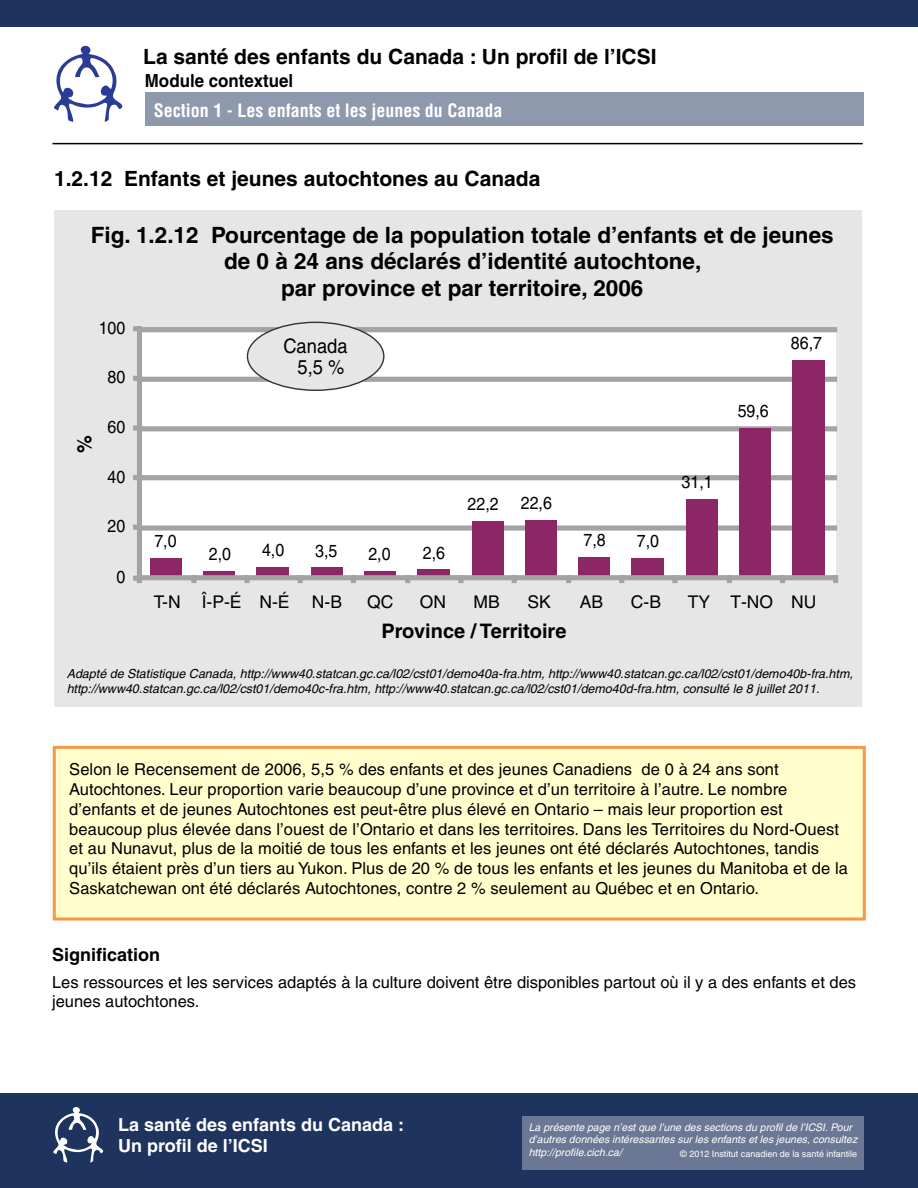
<style>
.page{position:relative;width:918px;height:1188px;background:#fff}
.page>*{position:absolute;margin:0;border:0;box-sizing:border-box;transform-origin:0 0}
.t1{font:700 22.5px/26.7px "Helvetica";color:#000;text-align:center}
.t2{font:700 21px "Helvetica";color:#000}
.t3{font:700 19.95px "Helvetica";color:#000}
.t4{font:19.95px/21.6px "Helvetica";color:#000;text-align:center;scale:.91 1}
.t5{font:700 18px/21.6px "Helvetica";color:#fff}
.t6{font:700 condensed 18px "Helvetica";color:#fff}
.t7{font:700 18px "Helvetica";color:#000;scale:.94 1}
.t8{font:700 18px "Helvetica";color:#000}
.t9{font:17.55px "Helvetica";color:#000;scale:.91 1}
.t10{font:17.55px "Helvetica";color:#000}
.t11{font:16.5px/19.8px "Helvetica";letter-spacing:.005em;color:#000}
.t12{font:italic 12.45px/14.4px "Helvetica";color:#000}
.t13{font:italic 10.5px/12.6px "Helvetica";color:#fff}
.t14{font:9px "Helvetica";color:#fff}
</style>
<div class="page">
<div style="left:0;top:1093px;width:918px;height:95px;background:#1e335e"></div>
<svg style="left:53px;top:1107px;width:50px;height:56px"></svg>
<svg style="left:54px;top:46px;width:68px;height:76px"></svg>
<div style="left:522px;top:1116px;width:342px;height:53px;background:#6b7895"></div>
<hr style="left:52px;top:143px;width:811px;height:1px;background:#000">
<div style="left:0;top:0;width:918px;height:27px;background:#1e335e"></div>
<div style="left:145px;top:93px;width:719px;height:33px;background:#8f99ae"></div>
<div style="left:54px;top:747px;width:810px;height:172px;background:#fffecc"></div>
<div style="left:53px;top:746px;width:813px;height:175px;border:3px solid #f89747"></div>
<div style="left:54px;top:210px;width:808px;height:497px;background:#e6e6e6"></div>
<div style="left:141px;top:328px;width:694px;height:247px;background:#fff"></div>
<div style="left:140px;top:525px;width:697px;height:6px;border:4px solid #a3a3a3"></div>
<div style="left:140px;top:475px;width:697px;height:5px;border:4px solid #a3a3a3"></div>
<div style="left:140px;top:426px;width:697px;height:5px;border:4px solid #a3a3a3"></div>
<div style="left:140px;top:377px;width:697px;height:5px;border:4px solid #a3a3a3"></div>
<div style="left:140px;top:327px;width:697px;height:5px;border:4px solid #a3a3a3"></div>
<div style="left:150px;top:559px;width:32px;height:18px;background:#8c2666"></div>
<div style="left:204px;top:571px;width:31px;height:6px;background:#8c2666"></div>
<div style="left:257px;top:567px;width:32px;height:10px;background:#8c2666"></div>
<div style="left:311px;top:567px;width:31px;height:10px;background:#8c2666"></div>
<div style="left:364px;top:571px;width:32px;height:6px;background:#8c2666"></div>
<div style="left:418px;top:570px;width:32px;height:7px;background:#8c2666"></div>
<div style="left:472px;top:522px;width:31px;height:55px;background:#8c2666"></div>
<div style="left:525px;top:520px;width:31px;height:57px;background:#8c2666"></div>
<div style="left:578px;top:557px;width:31px;height:20px;background:#8c2666"></div>
<div style="left:631px;top:559px;width:33px;height:18px;background:#8c2666"></div>
<div style="left:686px;top:499px;width:31px;height:78px;background:#8c2666"></div>
<div style="left:739px;top:428px;width:31px;height:149px;background:#8c2666"></div>
<div style="left:792px;top:360px;width:33px;height:217px;background:#8c2666"></div>
<div style="left:137px;top:575px;width:700px;height:5px;border:4px solid #a3a3a3"></div>
<div style="left:137px;top:575px;width:5px;height:8px;border:4px solid #a3a3a3"></div>
<div style="left:191px;top:575px;width:5px;height:8px;border:4px solid #a3a3a3"></div>
<div style="left:245px;top:575px;width:5px;height:8px;border:4px solid #a3a3a3"></div>
<div style="left:298px;top:575px;width:5px;height:8px;border:4px solid #a3a3a3"></div>
<div style="left:351px;top:575px;width:5px;height:8px;border:4px solid #a3a3a3"></div>
<div style="left:405px;top:575px;width:5px;height:8px;border:4px solid #a3a3a3"></div>
<div style="left:458px;top:575px;width:6px;height:8px;border:4px solid #a3a3a3"></div>
<div style="left:512px;top:575px;width:5px;height:8px;border:4px solid #a3a3a3"></div>
<div style="left:566px;top:575px;width:5px;height:8px;border:4px solid #a3a3a3"></div>
<div style="left:619px;top:575px;width:5px;height:8px;border:4px solid #a3a3a3"></div>
<div style="left:672px;top:575px;width:5px;height:8px;border:4px solid #a3a3a3"></div>
<div style="left:727px;top:575px;width:5px;height:8px;border:4px solid #a3a3a3"></div>
<div style="left:780px;top:575px;width:5px;height:8px;border:4px solid #a3a3a3"></div>
<div style="left:833px;top:575px;width:5px;height:8px;border:4px solid #a3a3a3"></div>
<div style="left:137px;top:326px;width:5px;height:253px;border:4px solid #a3a3a3"></div>
<div style="left:133px;top:576px;width:8px;height:5px;border:4px solid #a3a3a3"></div>
<div style="left:133px;top:525px;width:8px;height:5px;border:4px solid #a3a3a3"></div>
<div style="left:133px;top:475px;width:8px;height:5px;border:4px solid #a3a3a3"></div>
<div style="left:133px;top:425px;width:8px;height:6px;border:4px solid #a3a3a3"></div>
<div style="left:133px;top:376px;width:8px;height:5px;border:4px solid #a3a3a3"></div>
<div style="left:133px;top:326px;width:8px;height:5px;border:4px solid #a3a3a3"></div>
<div style="left:247px;top:322px;width:137px;height:68px;background:#e6e6e6;border-radius:50%"></div>
<p class="t2" style="left:143px;top:43px;width:515px">La santé des enfants du Canada : Un profil de l’ICSI</p>
<p class="t6" style="left:154px;top:99px;width:350px">Section 1 - Les enfants et les jeunes du Canada</p>
<p class="t7" style="left:145px;top:70px;width:159px">Module contextuel</p>
<p class="t2" style="left:54px;top:165px;width:488px">1.2.12 Enfants et jeunes autochtones au Canada</p>
<h1 class="t1" style="left:91px;top:221px;width:744px">Fig. 1.2.12 Pourcentage de la population totale d’enfants et de jeunes de 0 à 24 ans déclarés d’identité autochtone,<br>par province et par territoire, 2006</h1>
<p class="t9" style="left:99px;top:317px;width:31px">100</p>
<p class="t9" style="left:108px;top:367px;width:21px">80</p>
<p class="t3" style="left:72px;top:453px;width:19px;rotate:-90deg">%</p>
<p class="t9" style="left:108px;top:417px;width:21px">60</p>
<p class="t9" style="left:108px;top:466px;width:21px">40</p>
<p class="t9" style="left:108px;top:516px;width:21px">20</p>
<p class="t9" style="left:116px;top:567px;width:11px">0</p>
<p class="t9" style="left:154px;top:531px;width:26px">7,0</p>
<p class="t4" style="left:283px;top:335px;width:72px">Canada<br>5,5 %</p>
<p class="t9" style="left:209px;top:544px;width:26px">2,0</p>
<p class="t9" style="left:262px;top:539px;width:26px">4,0</p>
<p class="t9" style="left:315px;top:541px;width:26px">3,5</p>
<p class="t9" style="left:368px;top:544px;width:26px">2,0</p>
<p class="t9" style="left:423px;top:542px;width:26px">2,6</p>
<p class="t9" style="left:468px;top:494px;width:36px">22,2</p>
<p class="t9" style="left:521px;top:493px;width:36px">22,6</p>
<p class="t9" style="left:584px;top:529px;width:26px">7,8</p>
<p class="t9" style="left:637px;top:531px;width:26px">7,0</p>
<p class="t9" style="left:682px;top:471px;width:36px">31,1</p>
<p class="t9" style="left:738px;top:401px;width:36px">59,6</p>
<p class="t9" style="left:791px;top:332px;width:36px">86,7</p>
<p class="t10" style="left:154px;top:592px;width:137px">T-N Î-P-É N-É</p>
<p class="t10" style="left:312px;top:592px;width:32px">N-B</p>
<p class="t10" style="left:367px;top:592px;width:28px">QC</p>
<p class="t10" style="left:420px;top:592px;width:28px">ON</p>
<p class="t10" style="left:474px;top:592px;width:28px">MB</p>
<p class="t10" style="left:528px;top:592px;width:25px">SK</p>
<p class="t10" style="left:580px;top:592px;width:25px">AB</p>
<p class="t10" style="left:631px;top:592px;width:32px">C-B</p>
<p class="t10" style="left:688px;top:592px;width:130px">TY T-NO NU</p>
<p class="t3" style="left:382px;top:619px;width:186px">Province / Territoire</p>
<p class="t12" style="left:676px;top:667px;width:182px;text-indent:-609px">Adapté de Statistique Canada, http://www40.statcan.gc.ca/l02/cst01/demo40a-fra.htm, http://www40.statcan.gc.ca/l02/cst01/demo40b-fra.htm, ,consulté le 8 juillet2011.</p>
<p class="t12" style="left:67px;top:681px;width:614px">http://www40.statcan.gc.ca/l02/cst01/demo40c-fra.htm,http://www40.statcan.gc.ca/l02/cst01/demo40d-fra.htm</p>
<p class="t11" style="left:69px;top:759px;width:780px">Selon le Recensement de 2006, 5,5 % des enfants et des jeunes Canadiens de 0 à 24 ans sont Autochtones. Leur proportion varie beaucoup d’une province et d’un territoire à l’autre. Le nombre d’enfants et de jeunes Autochtones est peut-être plus élevé en Ontario – mais leur proportion est beaucoup plus élevée dans l’ouest de l’Ontario et dans les territoires. Dans les Territoires du Nord-Ouest et au Nunavut, plus de la moitié de tous les enfants et les jeunes ont été déclarés Autochtones, tandis qu’ils étaient près d’un tiers au Yukon. Plus de 20 % de tous les enfants et les jeunes du Manitoba et de la Saskatchewan ont été déclarés Autochtones, contre 2 % seulement au Québec et en Ontario.</p>
<p class="t8" style="left:52px;top:944px;width:110px">Signification</p>
<p class="t11" style="left:52px;top:972px;width:806px">Les ressources et les services adaptés à la culture doivent être disponibles partout où il y a des enfants et des jeunes autochtones.</p>
<p class="t5" style="left:118px;top:1113px;width:288px">La santé des enfants du Canada :<br>Un profil de l’ICSI</p>
<p class="t13" style="left:529px;top:1121px;width:330px">La présente page n’est que l’une des sections du profil de l’ICSI. Pour d’autres données intéressantes sur les enfants et les jeunes, consultez http://profile.cich.ca/</p>
<p class="t14" style="left:680px;top:1149px;width:178px">© 2012 Institut canadien de la santé infantile</p>
</div>
